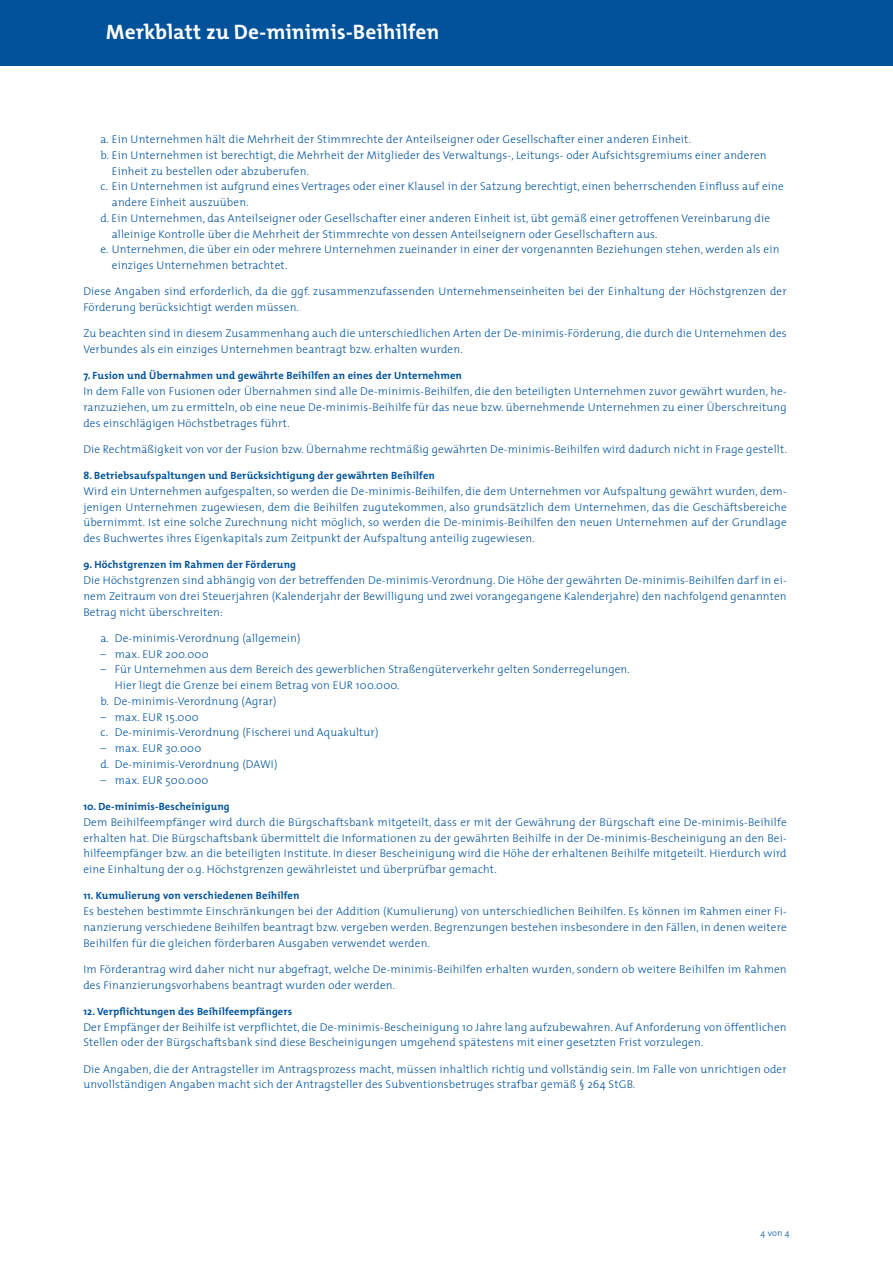
<style>
.page{position:relative;width:893px;height:1263px;background:#fff}
.page>*{position:absolute;margin:0;border:0;box-sizing:border-box;transform-origin:0 0}
.t1{font:700 21px "The Mix";letter-spacing:.01em;color:#fff}
.t2{font:300 11.25px/15.8px "The Mix";letter-spacing:.015em;color:#01529a}
.t3{font:700 10.5px "The Mix";letter-spacing:.015em;color:#01529a}
.t4{font:300 9px "The Mix";color:#01529a}
</style>
<div class="page">
<div style="left:0;top:0;width:893px;height:65px;background:#01529a"></div>
<h1 class="t1" style="left:106px;top:15px;width:336px">Merkblatt zu De-minimis-Beihilfen</h1>
<p class="t2" style="left:100px;top:131px;width:592px">a. Ein Unternehmen hält die Mehrheit der Stimmrechte der Anteilseigner oder Gesellschafter einer anderen Einheit.</p>
<p class="t2" style="left:100px;top:147px;width:668px">b. Ein Unternehmen ist berechtigt, die Mehrheit der Mitglieder des Verwaltungs-, Leitungs- oder Aufsichtsgremiums einer anderen</p>
<p class="t2" style="left:112px;top:163px;width:199px">Einheit zu bestellen oder abzuberufen.</p>
<p class="t2" style="left:100px;top:178px;width:685px">c. Ein Unternehmen ist aufgrund eines Vertrages oder einer Klausel in der Satzung berechtigt, einen beherrschenden Einfluss auf eine</p>
<p class="t2" style="left:112px;top:194px;width:138px">andere Einheit auszuüben.</p>
<p class="t2" style="left:100px;top:210px;width:671px">d. Ein Unternehmen, das Anteilseigner oder Gesellschafter einer anderen Einheit ist, übt gemäß einer getroffenen Vereinbarung die</p>
<p class="t2" style="left:112px;top:226px;width:547px">alleinige Kontrolle über die Mehrheit der Stimmrechte von dessen Anteilseignern oder Gesellschaftern aus.</p>
<p class="t2" style="left:100px;top:241px;width:681px">e. Unternehmen, die über ein oder mehrere Unternehmen zueinander in einer der vorgenannten Beziehungen stehen, werden als ein</p>
<p class="t2" style="left:112px;top:257px;width:177px">einziges Unternehmen betrachtet.</p>
<p class="t2" style="left:83px;top:283px;width:705px">Diese Angaben sind erforderlich, da die ggf. zusammenzufassenden Unternehmenseinheiten bei der Einhaltung der Höchstgrenzen der<br>Förderung berücksichtigt werden müssen.</p>
<p class="t2" style="left:83px;top:325px;width:705px">Zu beachten sind in diesem Zusammenhang auch die unterschiedlichen Arten der De-minimis-Förderung, die durch die Unternehmen des<br>Verbundes als ein einziges Unternehmen beantragt bzw. erhalten wurden.</p>
<p class="t3" style="left:83px;top:367px;width:380px">7. Fusion und Übernahmen und gewährte Beihilfen an eines der Unternehmen</p>
<p class="t2" style="left:83px;top:383px;width:705px;text-align:justify">In dem Falle von Fusionen oder Übernahmen sind alle De-minimis-Beihilfen, die den beteiligten Unternehmen zuvor gewährt wurden, he&shy;ranzuziehen, um zu ermitteln, ob eine neue De-minimis-Beihilfe für das neue bzw. übernehmende Unternehmen zu einer Überschreitung des einschlägigen Höchstbetrages führt.</p>
<p class="t2" style="left:83px;top:441px;width:705px">Die Rechtmäßigkeit von vor der Fusion bzw. Übernahme rechtmäßig gewährten De-minimis-Beihilfen wird dadurch nicht in Frage gestellt.</p>
<p class="t3" style="left:83px;top:467px;width:353px">8. Betriebsaufspaltungen und Berücksichtigung der gewährten Beihilfen</p>
<p class="t2" style="left:83px;top:483px;width:705px;text-align:justify">Wird ein Unternehmen aufgespalten, so werden die De-minimis-Beihilfen, die dem Unternehmen vor Aufspaltung gewährt wurden, dem&shy;jenigen Unternehmen zugewiesen, dem die Beihilfen zugutekommen, also grundsätzlich dem Unternehmen, das die Geschäftsbereiche übernimmt. Ist eine solche Zurechnung nicht möglich, so werden die De-minimis-Beihilfen den neuen Unternehmen auf der Grundlage des Buchwertes ihres Eigenkapitals zum Zeitpunkt der Aufspaltung anteilig zugewiesen.</p>
<p class="t3" style="left:83px;top:556px;width:214px">9. Höchstgrenzen im Rahmen der Förderung</p>
<p class="t2" style="left:83px;top:572px;width:705px;text-align:justify">Die Höchstgrenzen sind abhängig von der betreffenden De-minimis-Verordnung. Die Höhe der gewährten De-minimis-Beihilfen darf in ei&shy;nem Zeitraum von drei Steuerjahren (Kalenderjahr der Bewilligung und zwei vorangegangene Kalenderjahre) den nachfolgend genannten Betrag nicht überschreiten:</p>
<p class="t2" style="left:100px;top:630px;width:202px">a. De-minimis-Verordnung (allgemein)</p>
<p class="t2" style="left:100px;top:646px;width:110px">– max. EUR 200.000</p>
<p class="t2" style="left:100px;top:661px;width:531px">– Für Unternehmen aus dem Bereich des gewerblichen Straßengüterverkehr gelten Sonderregelungen.</p>
<p class="t2" style="left:115px;top:677px;width:286px">Hier liegt die Grenze bei einem Betrag von EUR 100.000.</p>
<p class="t2" style="left:100px;top:693px;width:178px">b. De-minimis-Verordnung (Agrar)</p>
<p class="t2" style="left:100px;top:709px;width:280px">– max. EUR 15.000<br>c. De-minimis-Verordnung (Fischerei und Aquakultur)</p>
<p class="t2" style="left:100px;top:740px;width:179px">– max. EUR 30.000<br>d. De-minimis-Verordnung (DAWI)</p>
<p class="t2" style="left:100px;top:772px;width:110px">– max. EUR 500.000</p>
<p class="t3" style="left:83px;top:798px;width:148px">10. De-minimis-Bescheinigung</p>
<p class="t2" style="left:83px;top:814px;width:705px;text-align:justify">Dem Beihilfeempfänger wird durch die Bürgschaftsbank mitgeteilt, dass er mit der Gewährung der Bürgschaft eine De-minimis-Beihilfe erhalten hat. Die Bürgschaftsbank übermittelt die Informationen zu der gewährten Beihilfe in der De-minimis-Bescheinigung an den Bei&shy;hilfeempfänger bzw. an die beteiligten Institute. In dieser Bescheinigung wird die Höhe der erhaltenen Beihilfe mitgeteilt. Hierdurch wird eine Einhaltung der o.g. Höchstgrenzen gewährleistet und überprüfbar gemacht.</p>
<p class="t3" style="left:83px;top:887px;width:218px">11. Kumulierung von verschiedenen Beihilfen</p>
<p class="t2" style="left:83px;top:903px;width:705px;text-align:justify">Es bestehen bestimmte Einschränkungen bei der Addition (Kumulierung) von unterschiedlichen Beihilfen. Es können im Rahmen einer Fi&shy;nanzierung verschiedene Beihilfen beantragt bzw. vergeben werden. Begrenzungen bestehen insbesondere in den Fällen, in denen weitere Beihilfen für die gleichen förderbaren Ausgaben verwendet werden.</p>
<p class="t2" style="left:83px;top:961px;width:705px">Im Förderantrag wird daher nicht nur abgefragt, welche De-minimis-Beihilfen erhalten wurden, sondern ob weitere Beihilfen im Rahmen des Finanzierungsvorhabens beantragt wurden oder werden.</p>
<p class="t3" style="left:83px;top:1002px;width:210px">12. Verpflichtungen des Beihilfeempfängers</p>
<p class="t2" style="left:83px;top:1018px;width:705px">Der Empfänger der Beihilfe ist verpflichtet, die De-minimis-Bescheinigung 10 Jahre lang aufzubewahren. Auf Anforderung von öffentlichen<br>Stellen oder der Bürgschaftsbank sind diese Bescheinigungen umgehend spätestens mit einer gesetzten Frist vorzulegen.</p>
<p class="t2" style="left:83px;top:1060px;width:705px">Die Angaben, die der Antragsteller im Antragsprozess macht, müssen inhaltlich richtig und vollständig sein. Im Falle von unrichtigen oder unvollständigen Angaben macht sich der Antragsteller des Subventionsbetruges strafbar gemäß § 264 StGB.</p>
<p class="t4" style="left:761px;top:1225px;width:30px">4 von 4</p>
</div>
